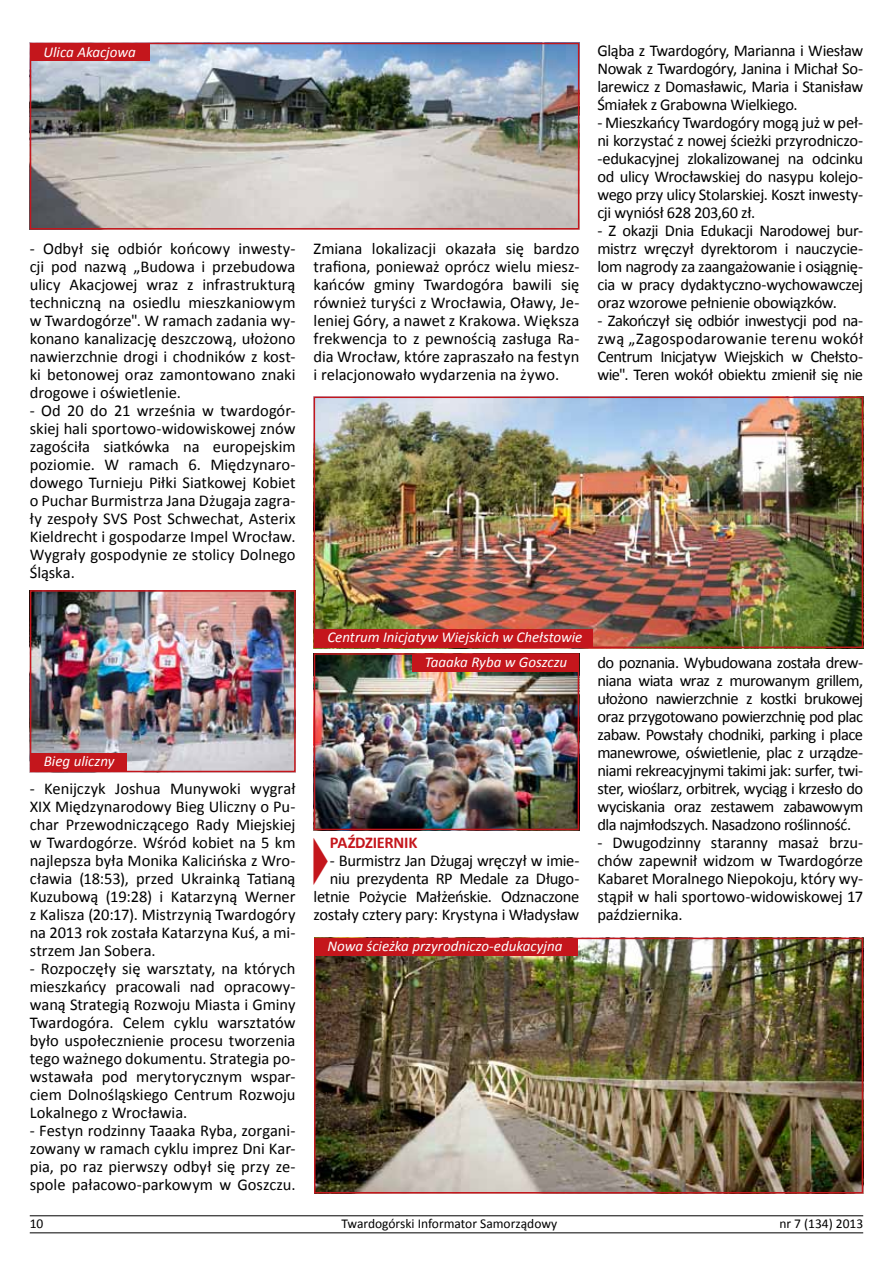
<style>
.page{position:relative;width:893px;height:1263px;background:#fff}
.page>*{position:absolute;margin:0;border:0;box-sizing:border-box;transform-origin:0 0}
.t1{font:66.75px "Arial";color:#c4161c;scale:.3 1}
.t2{font:16.5px/18px "Calibri";letter-spacing:-.015em;color:#000;text-align:justify}
.t3{font:700 16.5px "Calibri";letter-spacing:-.015em;color:#c4161c}
.t4{font:italic 15px "Calibri";color:#fff}
.t5{font:13.5px "Calibri";color:#000}
</style>
<div class="page">
<img style="left:33px;top:46px;width:543px;height:181px">
<div style="left:30px;top:43px;width:549px;height:187px;border:2px solid #c4161c"></div>
<img style="left:33px;top:593px;width:260px;height:176px">
<div style="left:30px;top:590px;width:266px;height:182px;border:2px solid #c4161c"></div>
<img style="left:317px;top:941px;width:543px;height:249px">
<div style="left:314px;top:938px;width:549px;height:255px;border:2px solid #c4161c"></div>
<img style="left:317px;top:399px;width:543px;height:246px">
<div style="left:314px;top:396px;width:549px;height:252px;border:2px solid #c4161c"></div>
<img style="left:317px;top:656px;width:259px;height:171px">
<div style="left:314px;top:653px;width:265px;height:177px;border:2px solid #c4161c"></div>
<div style="left:31px;top:44px;width:119px;height:17px;background:#c4161c"></div>
<div style="left:315px;top:629px;width:278px;height:18px;background:#c4161c"></div>
<div style="left:31px;top:754px;width:96px;height:17px;background:#c4161c"></div>
<div style="left:412px;top:654px;width:166px;height:18px;background:#c4161c"></div>
<div style="left:315px;top:938px;width:262px;height:18px;background:#c4161c"></div>
<hr style="left:30px;top:1232px;width:833px;height:1px;background:#000">
<hr style="left:30px;top:1215px;width:833px;height:1px;background:#000">
<p class="t4" style="left:44px;top:41px;width:94px">Ulica Akacjowa</p>
<p class="t2" style="left:30px;top:240px;width:267px">- Odbył się odbiór końcowy inwesty&shy;cji pod nazwą „Budowa i przebudowa ulicy Akacjowej wraz z infrastrukturą techniczną na osiedlu mieszkaniowym w Twardogórze". W ramach zadania wy&shy;konano kanalizację deszczową, ułożono nawierzchnie drogi i chodników z kost&shy;ki betonowej oraz zamontowano znaki drogowe i oświetlenie.</p>
<p class="t2" style="left:30px;top:402px;width:267px">- Od 20 do 21 września w twardogór&shy;skiej hali sportowo-widowiskowej znów zagościła siatkówka na europejskim poziomie. W ramach 6. Międzynaro&shy;dowego Turnieju Piłki Siatkowej Kobiet o Puchar Burmistrza Jana Dżugaja zagra&shy;ły zespoły SVS Post Schwechat, Asterix Kieldrecht i gospodarze Impel Wrocław.<br>Wygrały gospodynie ze stolicy Dolnego Śląska.</p>
<p class="t2" style="left:314px;top:240px;width:267px">Zmiana lokalizacji okazała się bardzo trafiona, ponieważ oprócz wielu miesz&shy;kańców gminy Twardogóra bawili się również turyści z Wrocławia, Oławy, Je&shy;leniej Góry, a nawet z Krakowa. Większa frekwencja to z pewnością zasługa Ra&shy;dia Wrocław, które zapraszało na festyn i relacjonowało wydarzenia na żywo.</p>
<p class="t2" style="left:597px;top:42px;width:267px">Gląba z Twardogóry, Marianna i Wiesław Nowak z Twardogóry, Janina i Michał So&shy;larewicz z Domasławic, Maria i Stanisław Śmiałek z Grabowna Wielkiego.</p>
<p class="t2" style="left:597px;top:114px;width:267px">- Mieszkańcy Twardogóry mogą już w peł&shy;ni korzystać z nowej ścieżki przyrodniczo--edukacyjnej zlokalizowanej na odcinku od ulicy Wrocławskiej do nasypu kolejo&shy;wego przy ulicy Stolarskiej. Koszt inwesty&shy;cji wyniósł 628 203,60 zł.</p>
<p class="t2" style="left:597px;top:222px;width:267px">- Z okazji Dnia Edukacji Narodowej bur&shy;mistrz wręczył dyrektorom i nauczycie&shy;lom nagrody za zaangażowanie i osiągnię&shy;cia w pracy dydaktyczno-wychowawczej oraz wzorowe pełnienie obowiązków.</p>
<p class="t2" style="left:597px;top:312px;width:267px">- Zakończył się odbiór inwestycji pod na&shy;zwą „Zagospodarowanie terenu wokół Centrum Inicjatyw Wiejskich w Chełsto&shy;wie". Teren wokół obiektu zmienił się nie</p>
<p class="t4" style="left:44px;top:751px;width:72px">Bieg uliczny</p>
<p class="t2" style="left:30px;top:780px;width:267px">- Kenijczyk Joshua Munywoki wygrał XIX Międzynarodowy Bieg Uliczny o Pu&shy;char Przewodniczącego Rady Miejskiej w Twardogórze. Wśród kobiet na 5 km najlepsza była Monika Kalicińska z Wro&shy;cławia (18:53), przed Ukrainką Tatianą Kuzubową (19:28) i Katarzyną Werner z Kalisza (20:17). Mistrzynią Twardogóry na 2013 rok została Katarzyna Kuś, a mi&shy;strzem Jan Sobera.</p>
<p class="t2" style="left:30px;top:960px;width:267px">- Rozpoczęły się warsztaty, na których mieszkańcy pracowali nad opracowy&shy;waną Strategią Rozwoju Miasta i Gminy Twardogóra. Celem cyklu warsztatów było uspołecznienie procesu tworzenia tego ważnego dokumentu. Strategia po&shy;wstawała pod merytorycznym wspar&shy;ciem Dolnośląskiego Centrum Rozwoju Lokalnego z Wrocławia.</p>
<p class="t2" style="left:30px;top:1122px;width:267px">- Festyn rodzinny Taaaka Ryba, zorgani&shy;zowany w ramach cyklu imprez Dni Kar&shy;pia, po raz pierwszy odbył się przy ze&shy;spole pałacowo-parkowym w Goszczu.</p>
<p class="t4" style="left:327px;top:627px;width:257px">Centrum Inicjatyw Wiejskich w Chełstowie</p>
<p class="t4" style="left:425px;top:652px;width:144px">Taaaka Ryba w Goszczu</p>
<h1 class="t1" style="left:311px;top:817px;width:68px">►</h1>
<p class="t3" style="left:330px;top:832px;width:82px">PAŹDZIERNIK</p>
<p class="t2" style="left:314px;top:852px;width:267px;text-align:right">- Burmistrz Jan Dżugaj wręczył w imie&shy;niu prezydenta RP Medale za Długo&shy;letnie Pożycie Małżeńskie. Odznaczone zostały cztery pary: Krystyna i Władysław</p>
<p class="t4" style="left:327px;top:936px;width:236px">Nowa ścieżka przyrodniczo-edukacyjna</p>
<p class="t2" style="left:597px;top:654px;width:267px">do poznania. Wybudowana została drew&shy;niana wiata wraz z murowanym grillem, ułożono nawierzchnie z kostki brukowej oraz przygotowano powierzchnię pod plac zabaw. Powstały chodniki, parking i place manewrowe, oświetlenie, plac z urządze&shy;niami rekreacyjnymi takimi jak: surfer, twi&shy;ster, wioślarz, orbitrek, wyciąg i krzesło do wyciskania oraz zestawem zabawowym dla najmłodszych. Nasadzono roślinność.</p>
<p class="t2" style="left:597px;top:834px;width:267px">- Dwugodzinny staranny masaż brzu&shy;chów zapewnił widzom w Twardogórze Kabaret Moralnego Niepokoju, który wy&shy;stąpił w hali sportowo-widowiskowej 17 października.</p>
<p class="t5" style="left:30px;top:1215px;width:15px">10</p>
<p class="t5" style="left:342px;top:1215px;width:217px">Twardogórski Informator Samorządowy</p>
<p class="t5" style="left:779px;top:1215px;width:85px">nr 7 (134) 2013</p>
</div>
